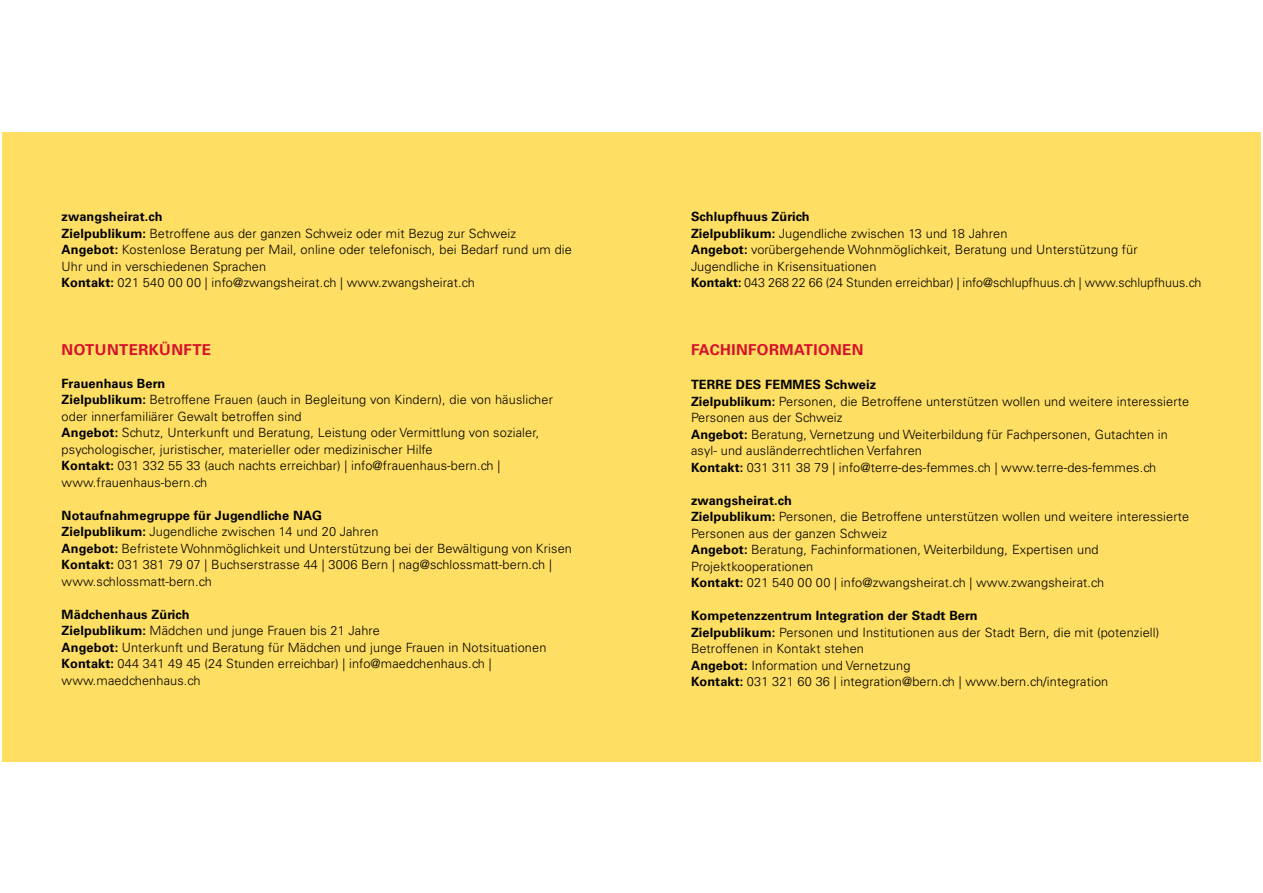
<style>
.page{position:relative;width:1263px;height:893px;background:#fff}
.page>*{position:absolute;margin:0;border:0;box-sizing:border-box;transform-origin:0 0}
.t1{font:700 15px "Univers LT Std";letter-spacing:.03em;color:#d80f2a}
.t2{font:300 12.75px/16.5px "Univers LT Std";letter-spacing:.01em;color:#000}
.t3{font:700 12.75px "Univers LT Std";color:#000}
.s1{font-weight:700}
</style>
<div class="page">
<div style="left:2px;top:132px;width:629px;height:629px;background:#fede63"></div>
<div style="left:631px;top:132px;width:630px;height:629px;background:#fede63"></div>
<p class="t2" style="left:62px;top:209px;width:512px"><span class="s1">zwangsheirat.ch<br>Zielpublikum:</span> Betroffene aus der ganzen Schweiz oder mit Bezug zur Schweiz <span class="s1">Angebot:</span> Kostenlose Beratung per Mail, online oder telefonisch, bei Bedarf rund um die Uhr und in verschiedenen Sprachen<br><span class="s1">Kontakt:</span> 021 540 00 00 | info@zwangsheirat.ch | www.zwangsheirat.ch</p>
<p class="t1" style="left:62px;top:341px;width:151px">Notunterkünfte</p>
<p class="t2" style="left:62px;top:375px;width:493px"><span class="s1">Frauenhaus Bern<br>Zielpublikum:</span> Betroffene Frauen (auch in Begleitung von Kindern), die von häuslicher oder innerfamiliärer Gewalt betroffen sind<br><span class="s1">Angebot:</span> Schutz, Unterkunft und Beratung, Leistung oder Vermittlung von sozialer, psychologischer, juristischer, materieller oder medizinischer Hilfe<br><span class="s1">Kontakt:</span> 031 332 55 33 (auch nachts erreichbar) | info@frauenhaus-bern.ch | www.frauenhaus-bern.ch</p>
<p class="t2" style="left:62px;top:507px;width:512px"><span class="s1">Notaufnahmegruppe für Jugendliche NAG<br>Zielpublikum:</span> Jugendliche zwischen 14 und 20 Jahren<br><span class="s1">Angebot:</span> Befristete Wohnmöglichkeit und Unterstützung bei der Bewältigung von Krisen <span class="s1">Kontakt:</span> 031 381 79 07 | Buchserstrasse 44 | 3006 Bern | nag@schlossmatt-bern.ch | www.schlossmatt-bern.ch</p>
<p class="t2" style="left:62px;top:606px;width:486px"><span class="s1">Mädchenhaus Zürich<br>Zielpublikum:</span> Mädchen und junge Frauen bis 21 Jahre<br><span class="s1">Angebot:</span> Unterkunft und Beratung für Mädchen und junge Frauen in Notsituationen <span class="s1">Kontakt:</span> 044 341 49 45 (24 Stunden erreichbar) | info@maedchenhaus.ch | www.maedchenhaus.ch</p>
<p class="t2" style="left:691px;top:209px;width:512px"><span class="s1">Schlupfhuus Zürich<br>Zielpublikum:</span> Jugendliche zwischen 13 und 18 Jahren<br><span class="s1">Angebot:</span> vorübergehende Wohnmöglichkeit, Beratung und Unterstützung für Jugendliche in Krisensituationen<br><span class="s1">Kontakt:</span> 043 268 22 66 (24 Stunden erreichbar) | info@schlupfhuus.ch | www.schlupfhuus.ch</p>
<p class="t1" style="left:691px;top:341px;width:174px">Fachi nformationen</p>
<p class="t3" style="left:691px;top:377px;width:10px">TERRE</p>
<p class="t2" style="left:691px;top:377px;width:500px;text-indent:45px"><span class="s1">DES FEMMES Schweiz<br>Zielpublikum:</span> Personen, die Betroffene unterstützen wollen und weitere interessierte Personen aus der Schweiz<br><span class="s1">Angebot:</span> Beratung, Vernetzung und Weiterbildung für Fachpersonen, Gutachten in asyl- und ausländerrechtlichen Verfahren<br><span class="s1">Kontakt:</span> 031 311 38 79 | info@terre-des-femmes.ch | www.terre-des-femmes.ch</p>
<p class="t2" style="left:691px;top:492px;width:500px"><span class="s1">zwangsheirat.ch<br>Zielpublikum:</span> Personen, die Betroffene unterstützen wollen und weitere interessierte Personen aus der ganzen Schweiz<br><span class="s1">Angebot:</span> Beratung, Fachinformationen, Weiterbildung, Expertisen und Projektkooperationen<br><span class="s1">Kontakt:</span> 021 540 00 00 | info@zwangsheirat.ch | www.zwangsheirat.ch</p>
<p class="t2" style="left:691px;top:608px;width:470px"><span class="s1">Kompetenzzentrum Integration der Stadt Bern<br>Zielpublikum:</span> Personen und Institutionen aus der Stadt Bern, die mit (potenziell)<br>Betroffenen in Kontakt stehen<br><span class="s1">Angebot:</span> Information und Vernetzung<br><span class="s1">Kontakt:</span> 031 321 60 36 | integration@bern.ch | www.bern.ch/integration</p>
</div>
